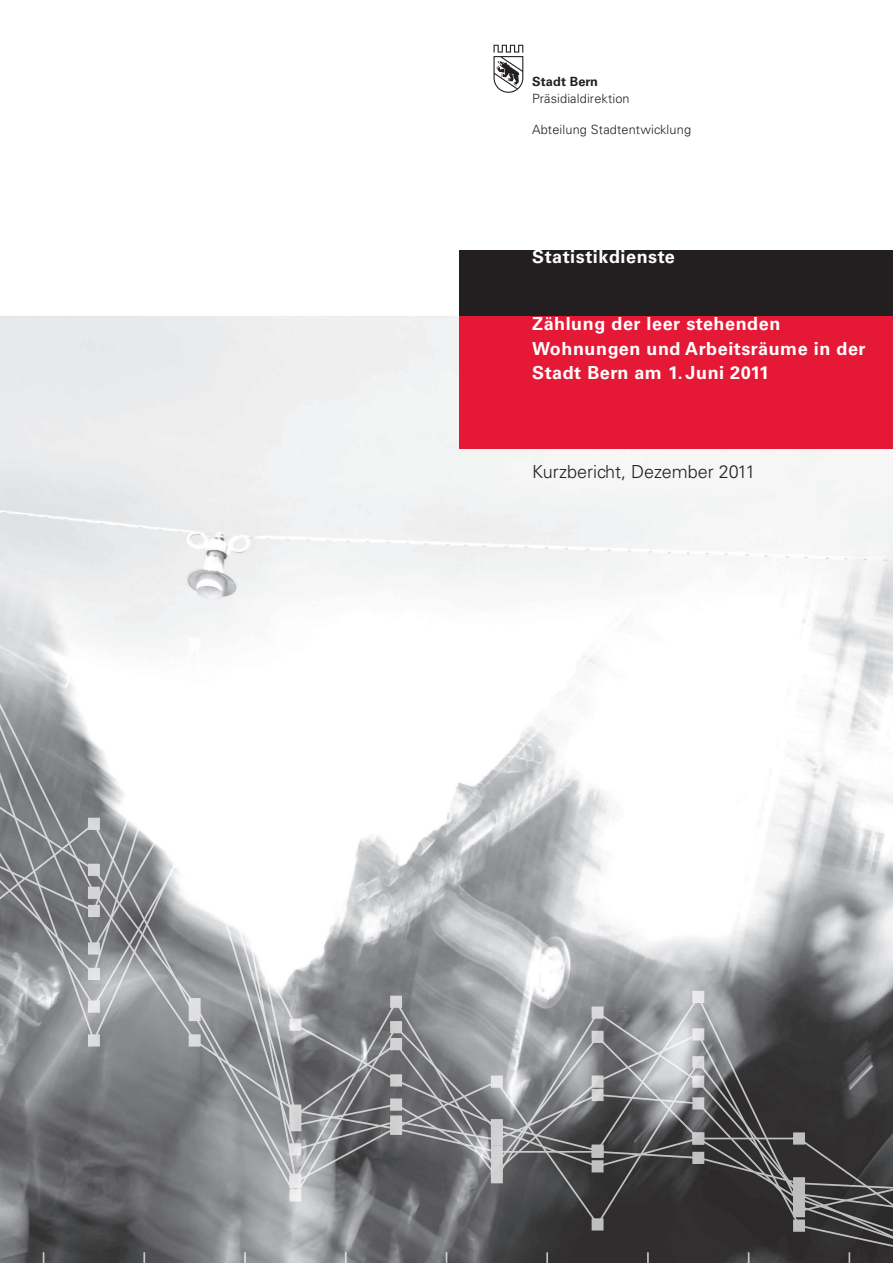
<style>
.page{position:relative;width:893px;height:1263px;background:#fff}
.page>*{position:absolute;margin:0;border:0;box-sizing:border-box;transform-origin:0 0}
.t1{font:700 18px/24.8px "Univers LT Std";letter-spacing:.03em;color:#fff}
.t2{font:300 18px "Univers LT Std";color:#231f20}
.t3{font:300 12.75px "Univers LT Std";letter-spacing:.01em;color:#231f20}
.t4{font:700 12.75px "Univers LT Std";letter-spacing:.01em;color:#231f20}
</style>
<div class="page">
<img style="left:0;top:44px;width:893px;height:594px">
<div style="left:459px;top:316px;width:434px;height:132px;background:#e51836"></div>
<div style="left:459px;top:250px;width:434px;height:66px;background:#231f20"></div>
<svg style="left:493px;top:45px;width:30px;height:48px"></svg>
<svg style="left:0;top:638px;width:893px;height:625px"></svg>
<p class="t4" style="left:532px;top:74px;width:67px">Stadt Bern</p>
<p class="t3" style="left:532px;top:91px;width:99px">Präsidialdirektion</p>
<p class="t3" style="left:532px;top:122px;width:160px">Abteilung Stadtentwicklung</p>
<p class="t1" style="left:532px;top:245px;width:144px">Statistikdienste</p>
<p class="t1" style="left:532px;top:311px;width:335px">Zählung der leer stehenden<br>Wohnungen und Arbeitsräume in der<br>Stadt Bern am 1. Juni 2011</p>
<p class="t2" style="left:532px;top:460px;width:225px">Kurzbericht, Dezember 2011</p>
</div>
